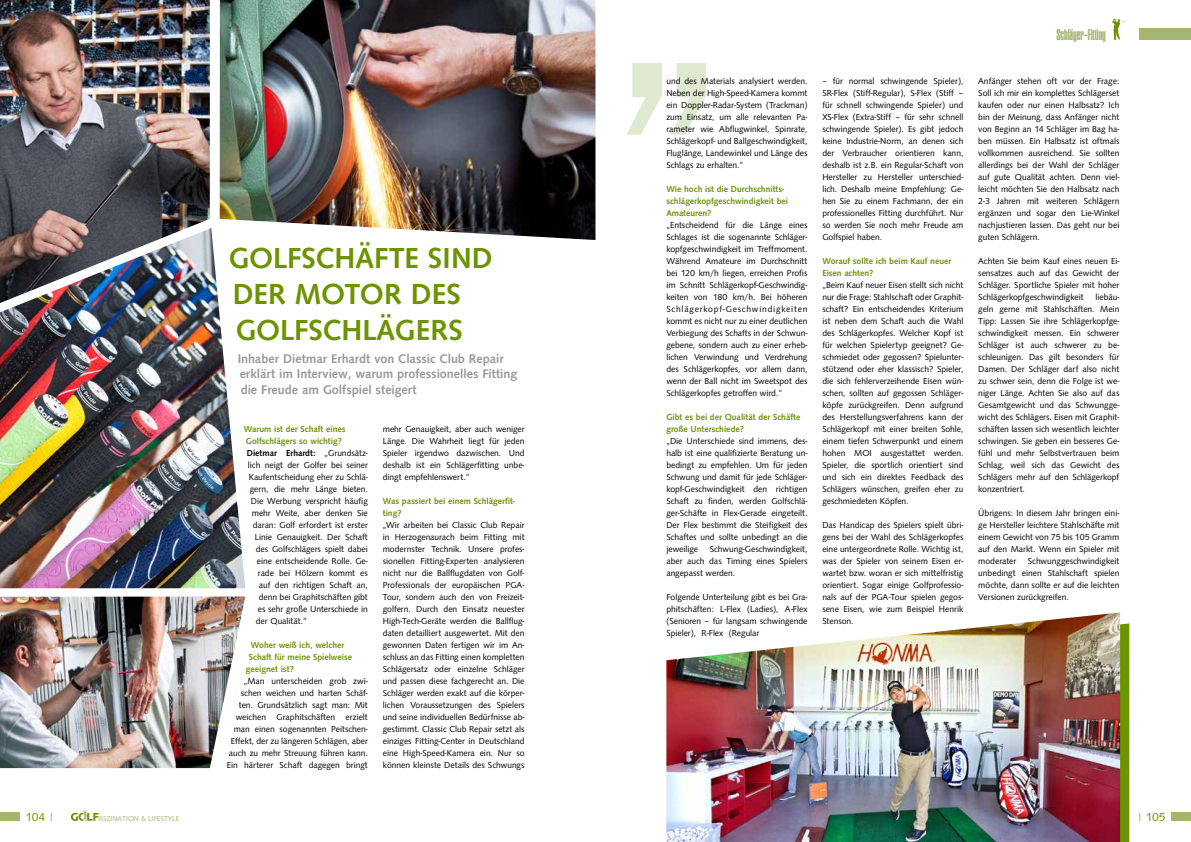
<style>
.page{position:relative;width:1191px;height:842px;background:#fff}
.page>*{position:absolute;margin:0;border:0;box-sizing:border-box;transform-origin:0 0}
.t1{font:500 30px/36px "Saxony";color:#6c9300}
.t2{font:15px "Plakette Serial";color:#a5b671}
.t3{font:500 13px/15.6px "Saxony";color:#989898}
.t4{font:12px "Saxony";letter-spacing:-.015em;color:#6c9300}
.t5{font:9px/12px "Saxony";letter-spacing:-.005em;color:#000;text-align:justify}
.t6{font:500 9px/12px "Saxony";letter-spacing:-.005em;color:#6c9300}
.t7{font:500 9px "Saxony";color:#000}
.t8{font:7.3px "Saxony";color:#a5b671}
.s1{font-weight:400}
</style>
<div class="page">
<svg style="left:71px;top:810px;width:28px;height:11px"></svg>
<div style="left:0;top:813px;width:20px;height:8px;background:#a5b671"></div>
<div style="left:1171px;top:813px;width:20px;height:8px;background:#a5b671"></div>
<div style="left:1139px;top:28px;width:52px;height:12px;background:#a5b671"></div>
<svg style="left:1112px;top:19px;width:12px;height:21px"></svg>
<svg style="left:627px;top:63px;width:79px;height:72px"></svg>
<img style="left:0;top:0;width:210px;height:228px">
<img style="left:220px;top:0;width:375px;height:240px">
<img style="left:0;top:228px;width:245px;height:360px">
<img style="left:0;top:596px;width:245px;height:172px">
<img style="left:666px;top:612px;width:454px;height:230px">
<h1 class="t1" style="left:229px;top:240px;width:265px">Golfschäfte sind der Motor des<br>Golfschläg ers</h1>
<h3 class="t3" style="left:238px;top:351px;width:281px">Inhaber Dietmar Erhardt von Classic Club Repair erklärt im Interview, warum professionelles Fitting die Freude am Golfspiel steigert</h3>
<p class="t6" style="left:244px;top:423px;width:103px">Warum ist der Schaft eines</p>
<p class="t6" style="left:246px;top:435px;width:97px">Golfschlägers so wichtig?</p>
<p class="t7" style="left:247px;top:448px;width:123px">Dietmar Erhardt: <span class="s1">„Grundsätz-</span></p>
<p class="t5" style="left:248px;top:459px;width:121px">lich neigt der Golfer bei seiner</p>
<p class="t5" style="left:249px;top:471px;width:121px">Kaufentscheidung eher zu Schlä-</p>
<p class="t5" style="left:250px;top:483px;width:120px">gern, die mehr Länge bieten.</p>
<p class="t5" style="left:251px;top:495px;width:118px">Die Werbung verspricht häufig</p>
<p class="t5" style="left:252px;top:507px;width:118px">mehr Weite, aber denken Sie</p>
<p class="t5" style="left:253px;top:519px;width:117px">daran: Golf erfordert ist erster</p>
<p class="t5" style="left:255px;top:531px;width:114px">Linie Genauigkeit. Der Schaft</p>
<p class="t5" style="left:256px;top:543px;width:114px">des Golfschlägers spielt dabei</p>
<p class="t5" style="left:257px;top:555px;width:113px">eine entscheidende Rolle. Ge-</p>
<p class="t5" style="left:258px;top:567px;width:112px">rade bei Hölzern kommt es</p>
<p class="t5" style="left:259px;top:579px;width:111px">auf den richtigen Schaft an,</p>
<p class="t5" style="left:259px;top:591px;width:111px">denn bei Graphitschäften gibt</p>
<p class="t5" style="left:258px;top:603px;width:112px">es sehr große Unterschiede in</p>
<p class="t5" style="left:256px;top:615px;width:52px">der Qualität.“</p>
<p class="t6" style="left:251px;top:639px;width:95px">Woher weiß ich, welcher</p>
<p class="t6" style="left:249px;top:651px;width:105px">Schaft für meine Spielweise</p>
<p class="t6" style="left:246px;top:663px;width:49px">geeignet ist?</p>
<p class="t5" style="left:227px;top:675px;width:143px;text-align:right">„Man unterscheiden grob zwi&shy;schen weichen und harten Schäf&shy;ten. Grundsätzlich sagt man: Mit weichen Graphitschäften erzielt man einen sogenannten Peitschen-Effekt, der zu längeren Schlägen, aber auch zu mehr Streuung führen kann.<br>Ein härterer Schaft dagegen bringt</p>
<p class="t5" style="left:383px;top:423px;width:143px">mehr Genauigkeit, aber auch weniger Länge. Die Wahrheit liegt für jeden Spieler irgendwo dazwischen. Und deshalb ist ein Schlägerfitting unbe&shy;dingt empfehlenswert.“</p>
<p class="t6" style="left:383px;top:495px;width:134px">Was passiert bei einem Schlägerfit&shy;ting?</p>
<p class="t5" style="left:383px;top:519px;width:143px">„Wir arbeiten bei Classic Club Repair in Herzogenaurach beim Fitting mit modernster Technik. Unsere profes&shy;sionellen Fitting-Experten analysieren nicht nur die Ballflugdaten von Golf-Professionals der europäischen PGA-Tour, sondern auch den von Freizeit&shy;golfern. Durch den Einsatz neuester High-Tech-Geräte werden die Ballflug&shy;daten detailliert ausgewertet. Mit den gewonnen Daten fertigen wir im An&shy;schluss an das Fitting einen kompletten Schlägersatz oder einzelne Schläger und passen diese fachgerecht an. Die Schläger werden exakt auf die körper&shy;lichen Voraussetzungen des Spielers und seine individuellen Bedürfnisse ab&shy;gestimmt. Classic Club Repair setzt als einziges Fitting-Center in Deutschland eine High-Speed-Kamera ein. N ur so können kleinste Details des Schwungs</p>
<p class="t5" style="left:666px;top:75px;width:143px">und des Materials analysiert werden.<br>N eben der High-Speed-Kamera kommt ein Doppler-Radar-System (Trackman) zum Einsatz, um alle relevanten Pa&shy;rameter wie Abflugwinkel, Spinrate, Schlägerkopf- und Ballgeschwindigkeit, Fluglänge, Landewinkel und Länge des Schlags zu erhalten.“</p>
<p class="t6" style="left:666px;top:183px;width:123px">Wie hoch ist die Durchschnitts&shy;schlägerkopfgeschwindigkeit bei<br>Amateuren?</p>
<p class="t5" style="left:666px;top:219px;width:143px">„Entscheidend für die Länge eines Schlages ist die sogenannte Schläger&shy;kopfgeschwindigkeit im Treffmoment.<br>Während Amateure im Durchschnitt bei 120 km/h liegen, erreichen Profis im Schnitt Schlägerkopf-Geschwindig&shy;keiten von 180 km/h. Bei höheren Schlägerkopf-Geschwindigkeiten kommt es nicht nur zu einer deutlichen Verbiegung des Schafts in der Schwun&shy;gebene, sondern auch zu einer erheb&shy;lichen Verwindung und Verdrehung des Schlägerkopfes, vor allem dann, wenn der Ball nicht im Sweetspot des Schlägerkopfes getroffen wird.“</p>
<p class="t6" style="left:666px;top:411px;width:135px">Gibt es bei der Qualität der Schäfte große Unterschiede?</p>
<p class="t5" style="left:666px;top:435px;width:143px">„Die Unterschiede sind immens, des&shy;halb ist eine qualifizierte Beratung un&shy;bedingt zu empfehlen. Um für jeden Schwung und damit für jede Schläger&shy;kopf-Geschwindigkeit den richtigen Schaft zu finden, werden Golfschlä&shy;ger-Schäfte in Flex-Gerade eingeteilt.<br>Der Flex bestimmt die Steifigkeit des Schaftes und sollte unbedingt an die jeweilige</p>
<p class="t5" style="left:666px;top:543px;width:143px;text-indent:43px">Schwung-Geschwindigkeit, aber auch das Timing eines Spielers angepasst werden.</p>
<p class="t5" style="left:666px;top:591px;width:143px">Folgende Unterteilung gibt es bei Gra&shy;phitschäften: L-Flex (Ladies), A-Flex (Senioren – für langsam schwingende Spieler), R-Flex (Regular</p>
<p class="t5" style="left:822px;top:75px;width:143px">– für normal schwingende Spieler), SR-Flex (Stiff-Regular), S-Flex (Stiff – für schnell schwingende Spieler) und XS-Flex (Extra-Stiff – für sehr schnell schwingende Spieler). Es gibt jedoch keine I ndustrie-Norm, an denen sich der Verbraucher orientieren kann, deshalb ist z.B. ein Regular-Schaft von Hersteller zu Hersteller unterschied&shy;lich. Deshalb meine Empfehlung: Ge&shy;hen Sie zu einem Fachmann, der ein professionelles Fitting durchführt. N ur so werden Sie noch mehr Freude am Golfspiel haben.</p>
<p class="t6" style="left:822px;top:255px;width:131px">Worauf sollte ich beim Kauf neuer<br>Eisen achten?</p>
<p class="t5" style="left:822px;top:279px;width:143px">„Beim Kauf neuer Eisen stellt sich nicht nur die Frage: Stahlschaft oder Graphit&shy;schaft? Ein entscheidendes Kriterium ist neben dem Schaft auch die Wahl des Schlägerkopfes. Welcher Kopf ist für welchen Spielertyp geeignet? Ge&shy;schmiedet oder gegossen? Spielunter&shy;stützend oder eher klassisch? Spieler, die sich fehlerverzeihende Eisen wün&shy;schen, sollten auf gegossen Schläger&shy;köpfe zurückgreifen. Denn aufgrund des Herstellungsverfahrens kann der Schlägerkopf mit einer breiten Sohle, einem tiefen Schwerpunkt und einem hohen MOI</p>
<p class="t5" style="left:822px;top:447px;width:143px;text-indent:58px">ausgestattet werden.<br>Spieler, die sportlich orientiert sind und sich ein direktes Feedback des Schlägers wünschen, greifen eher zu geschmiedeten Köpfen.</p>
<p class="t5" style="left:822px;top:519px;width:143px">Das Handicap des Spielers spielt übri&shy;gens bei der Wahl des Schlägerkopfes eine untergeordnete Rolle. Wichtig ist, was der Spieler von seinem Eisen er&shy;wartet bzw. woran er sich mittelfristig orientiert. Sogar einige Golfprofessio&shy;nals auf der PGA-Tour spielen gegos&shy;sene Eisen, wie zum Beispiel Henrik Stenson.</p>
<h2 class="t2" style="left:1056px;top:26px;width:51px">Schläger-Fitting</h2>
<p class="t5" style="left:978px;top:75px;width:143px">Anfänger stehen oft vor der Frage:<br>Soll ich mir ein komplettes Schlägerset kaufen oder nur einen Halbsatz? I ch bin der Meinung, dass Anfänger nicht von Beginn an 14 Schläger im Bag ha&shy;ben müssen. Ein Halbsatz ist oftmals vollkommen ausreichend. Sie sollten allerdings bei der Wahl der Schläger auf gute Qualität achten. Denn viel&shy;leicht möchten Sie den Halbsatz nach 2-3 Jahren mit weiteren Schlägern ergänzen und sogar den Lie-Winkel nachjustieren lassen. Das geht nur bei guten Schlägern.</p>
<p class="t5" style="left:978px;top:255px;width:143px">Achten Sie beim Kauf eines neuen Ei&shy;sensatzes auch auf das Gewicht der Schläger. Sportliche Spieler mit hoher Schlägerkopfgeschwindigkeit</p>
<p class="t5" style="left:978px;top:291px;width:143px;text-indent:117px">liebäu&shy;geln gerne mit Stahlschäften. Mein Tipp: Lassen Sie ihre Schlägerkopfge&shy;schwindigkeit messen. Ein schwerer Schläger ist auch schwerer zu be&shy;schleunigen. Das gilt besonders für Damen. Der Schläger darf also nicht zu schwer sein, denn die Folge ist we&shy;niger Länge. Achten Sie also auf das Gesamtgewicht und das Schwungge&shy;wicht des Schlägers. Eisen mit Graphit&shy;schäften lassen sich wesentlich leichter schwingen. Sie geben ein besseres Ge&shy;fühl und mehr Selbstvertrauen beim Schlag, weil sich das Gewicht des Schlägers mehr auf den Schlägerkopf konzentriert.</p>
<p class="t5" style="left:978px;top:507px;width:143px">Übrigens: I n diesem Jahr bringen eini&shy;ge Hersteller leichtere Stahlschäfte mit einem Gewicht von 75 bis 105 Gramm auf den Markt. Wenn ein Spieler mit moderater</p>
<p class="t5" style="left:978px;top:555px;width:143px;text-indent:49px">Schwunggeschwindigkeit unbedingt einen Stahlschaft spielen möchte, dann sollte er auf die leichten Versionen zurückgreifen.</p>
<h3 class="t4" style="left:25px;top:810px;width:21px">104</h3>
<p class="t8" style="left:99px;top:814px;width:82px">aszination &amp; Lifestyle</p>
<h3 class="t4" style="left:1145px;top:810px;width:21px">105</h3>
</div>
